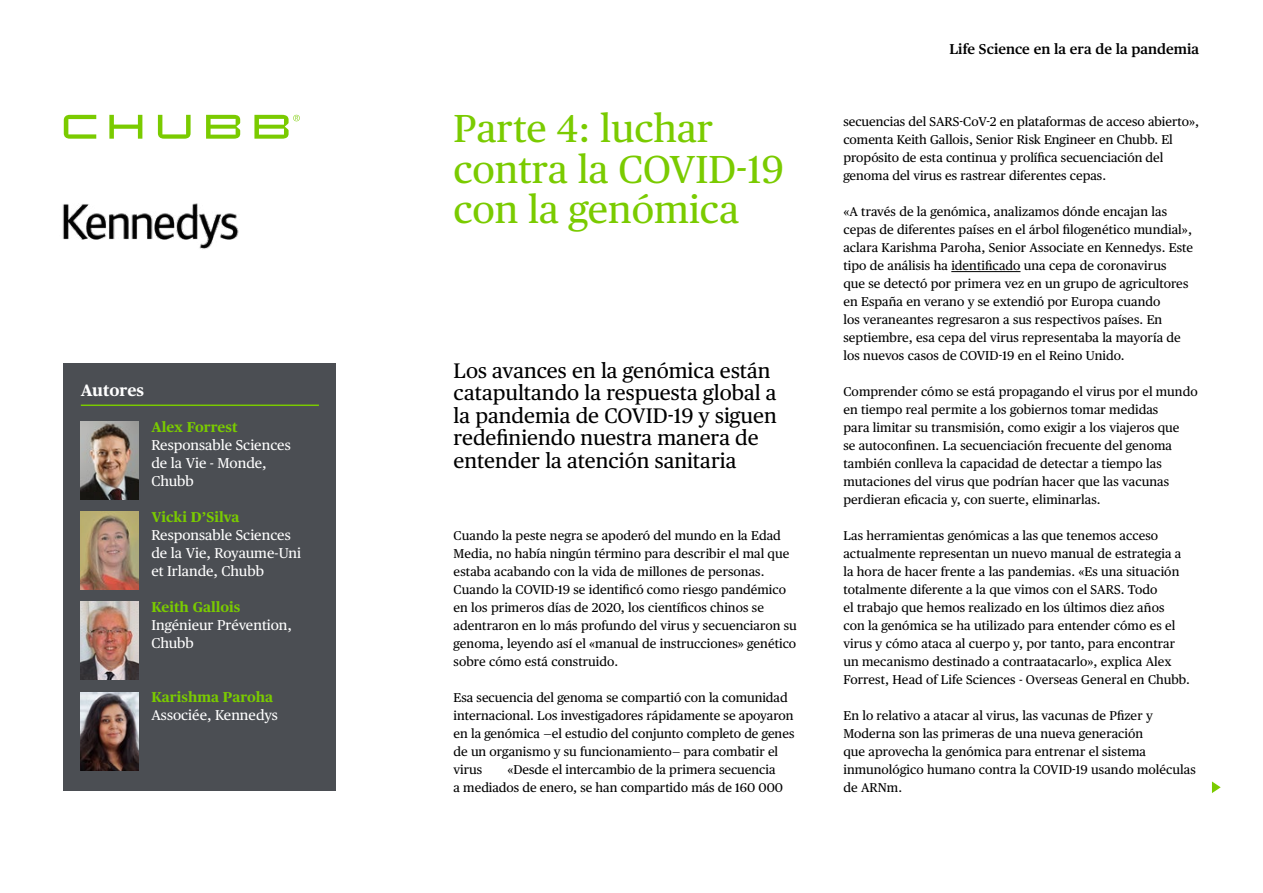
<style>
.page{position:relative;width:1263px;height:893px;background:#fff}
.page>*{position:absolute;margin:0;border:0;box-sizing:border-box;transform-origin:0 0}
.t1{font:39px/40.5px "Chubb Publico Text";color:#7acb00}
.t2{font:21px/22.5px "Chubb Publico Text";color:#000}
.t3{font:700 16.5px "Chubb Publico Text";color:#fff}
.t4{font:14.25px/18px "Chubb Publico Text";color:#fff}
.t5{font:700 14.25px "Chubb Publico Text";color:#7acb00}
.t6{font:600 14.25px "Chubb Publico Text";color:#000}
.t7{font:12.75px/18px "Chubb Publico Text";letter-spacing:.005em;color:#000}
.s1{color:#4b4e53}
.s2{color:#fff}
</style>
<div class="page">
<svg style="left:1212px;top:781px;width:9px;height:12px"></svg>
<div style="left:64px;top:364px;width:272px;height:427px;background:#4b4e53"></div>
<svg style="left:64px;top:115px;width:236px;height:24px"></svg>
<img style="left:62px;top:203px;width:177px;height:47px">
<hr style="left:81px;top:405px;width:238px;height:1px;background:#7acb00">
<img style="left:81px;top:421px;width:58px;height:79px">
<img style="left:81px;top:511px;width:58px;height:79px">
<img style="left:81px;top:601px;width:58px;height:79px">
<img style="left:81px;top:692px;width:58px;height:79px">
<hr style="left:951px;top:271px;width:69px;height:1px;background:#000">
<p class="t3" style="left:81px;top:377px;width:80px">Autores<span class="s1">...</span></p>
<p class="t5" style="left:151px;top:416px;width:92px">Alex Forrest<span class="s1">.</span></p>
<p class="t4" style="left:151px;top:435px;width:141px">Responsable Sciences de la Vie - Monde,<br>Chubb<span class="s1">.</span></p>
<p class="t5" style="left:151px;top:506px;width:94px">Vicki D’Silva<span class="s1">.</span></p>
<p class="t4" style="left:151px;top:525px;width:151px">Responsable Sciences de la Vie, Royaume-Uni et Irlande, Chubb<span class="s1">.</span></p>
<p class="t5" style="left:151px;top:596px;width:99px">Keith Gallois<span class="s1">..</span></p>
<p class="t4" style="left:151px;top:615px;width:142px">Ingénieur Prévention,<br>Chubb</p>
<p class="t5" style="left:151px;top:686px;width:132px">Karishma Paroha<span class="s1">..</span></p>
<p class="t4" style="left:151px;top:705px;width:132px">Associée, Kennedys<span class="s1">.</span></p>
<h1 class="t1" style="left:454px;top:106px;width:332px">Parte 4: luchar contra la COVID-19 con la genómica<span class="s2">.</span></h1>
<h2 class="t2" style="left:454px;top:358px;width:325px">Los avances en la genómica están catapultando la respuesta global a la pandemia de COVID-19 y siguen redefiniendo nuestra manera de entender la atención sanitaria<span class="s2">.</span></h2>
<p class="t7" style="left:454px;top:526px;width:345px">Cuando la peste negra se apoderó del mundo en la Edad Media, no había ningún término para describir el mal que estaba acabando con la vida de millones de personas.<br>Cuando la COVID-19 se identificó como riesgo pandémico en los primeros días de 2020, los científicos chinos se adentraron en lo más profundo del virus y secuenciaron su genoma, leyendo así el «manual de instrucciones» genético sobre cómo está construido.</p>
<p class="t7" style="left:454px;top:688px;width:342px">Esa secuencia del genoma se compartió con la comunidad internacional. Los investigadores rápidamente se apoyaron en la genómica —el estudio del conjunto completo de genes de un organismo y su funcionamiento— para combatir el virus</p>
<p class="t7" style="left:454px;top:760px;width:331px;text-indent:54px">«Desde el intercambio de la primera secuencia a mediados de enero, se han compartido más de 160 000</p>
<p class="t6" style="left:949px;top:38px;width:251px">Life Science en la era de la pandemia</p>
<p class="t7" style="left:843px;top:112px;width:357px">secuencias del SARS-CoV-2 en plataformas de acceso abierto», comenta Keith Gallois, Senior Risk Engineer en Chubb. El propósito de esta continua y prolífica secuenciación del genoma del virus es rastrear diferentes cepas.</p>
<p class="t7" style="left:843px;top:202px;width:351px">«A través de la genómica, analizamos dónde encajan las cepas de diferentes países en el árbol filogenético mundial», aclara Karishma Paroha, Senior Associate en Kennedys. Este tipo de análisis ha identificado una cepa de coronavirus</p>
<p class="t7" style="left:843px;top:274px;width:347px">que se detectó por primera vez en un grupo de agricultores en España en verano y se extendió por Europa cuando<br>los veraneantes regresaron a sus respectivos países. En septiembre, esa cepa del virus representaba la mayoría de los nuevos casos de COVID-19 en el Reino Unido.</p>
<p class="t7" style="left:843px;top:382px;width:356px">Comprender cómo se está propagando el virus por el mundo en tiempo real permite a los gobiernos tomar medidas<br>para limitar su transmisión, como exigir a los viajeros que<br>se autoconfinen. La secuenciación frecuente del genoma también conlleva la capacidad de detectar a tiempo las mutaciones del virus que podrían hacer que las vacunas perdieran eficacia y, con suerte, eliminarlas.</p>
<p class="t7" style="left:843px;top:526px;width:348px">Las herramientas genómicas a las que tenemos acceso actualmente representan un nuevo manual de estrategia a la hora de hacer frente a las pandemias. «Es una situación totalmente diferente a la que vimos con el SARS. Todo<br>el trabajo que hemos realizado en los últimos diez años<br>con la genómica se ha utilizado para entender cómo es el virus y cómo ataca al cuerpo y, por tanto, para encontrar un mecanismo destinado a contraatacarlo», explica Alex Forrest, Head of Life Sciences - Overseas General en Chubb.</p>
<p class="t7" style="left:843px;top:706px;width:354px">En lo relativo a atacar al virus, las vacunas de Pfizer y Moderna son las primeras de una nueva generación<br>que aprovecha la genómica para entrenar el sistema inmunológico humano contra la COVID-19 usando moléculas de ARNm.</p>
</div>
